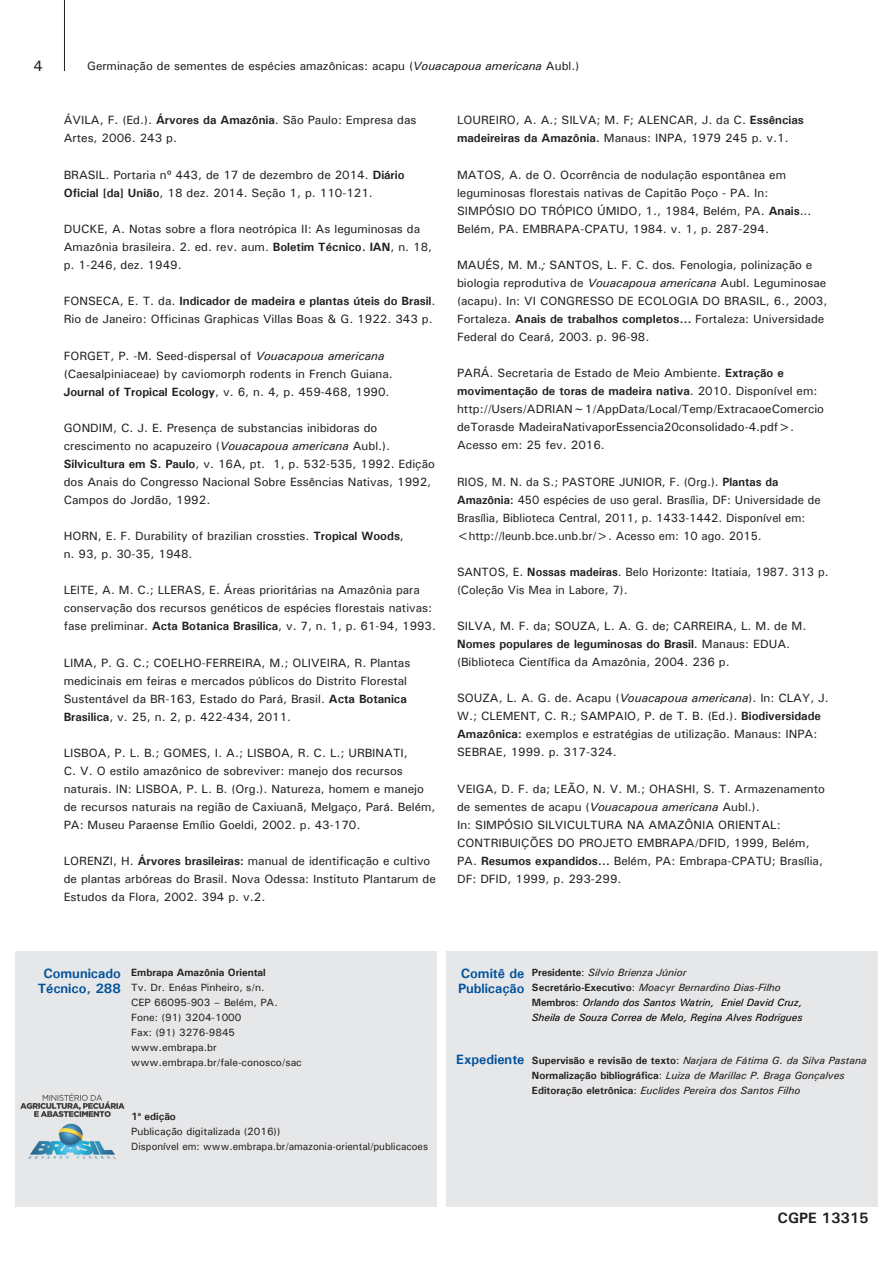
<style>
.page{position:relative;width:893px;height:1263px;background:#fff}
.page>*{position:absolute;margin:0;border:0;box-sizing:border-box;transform-origin:0 0}
.t1{font:700 15px "Univers";color:#231f20}
.t2{font:500 15px "Univers";color:#231f20}
.t3{font:700 13.5px/15px "Univers";color:#01519b;text-align:center}
.t4{font:500 12px/18px "Univers";color:#231f20}
.t5{font:500 10.5px/15px "Univers";color:#231f20}
.t6{font:italic 500 10.5px/14.9px "Univers";color:#000}
.t7{font:italic 500 10.5px/15px "Univers";color:#231f20}
.t8{font:700 10.5px "Univers";color:#231f20}
.s1{font-style:italic}
.s2{font-weight:700}
.s3{font-weight:700;font-style:normal;color:#231f20}
.s4{font-style:normal;color:#231f20}
.s5{color:#231f20}
.s6{font-weight:700;font-style:normal}
.s7{font-style:normal}
</style>
<div class="page">
<hr style="left:64px;top:0;width:1px;height:71px;background:#231f20">
<div style="left:446px;top:951px;width:431px;height:255px;background:#e6e7e9"></div>
<div style="left:16px;top:952px;width:421px;height:255px;background:#e6e7e9"></div>
<img style="left:21px;top:1093px;width:103px;height:65px">
<p class="t2" style="left:33px;top:56px;width:11px">4</p>
<p class="t4" style="left:87px;top:57px;width:494px">Germinação de sementes de espécies amazônicas: acapu (<span class="s1">Vouacapoua americana</span> Aubl.)</p>
<p class="t4" style="left:64px;top:111px;width:354px">ÁVILA, F. (Ed.). <span class="s2">Árvores da Amazônia</span>. São Paulo: Empresa das<br>Artes, 2006. 243 p.</p>
<p class="t4" style="left:64px;top:165px;width:342px">BRASIL. Portaria nº 443, de 17 de dezembro de 2014. <span class="s2">Diário<br>Oficial [da] União</span>, 18 dez. 2014. Seção 1, p. 110-121.</p>
<p class="t4" style="left:64px;top:220px;width:370px">DUCKE, A. Notas sobre a flora neotrópica II: As leguminosas da<br>Amazônia brasileira. 2. ed. rev. aum. <span class="s2">Boletim Técnico. IAN</span>, n. 18, p. 1-246, dez. 1949.</p>
<p class="t4" style="left:64px;top:292px;width:373px">FONSECA, E. T. da. <span class="s2">Indicador de madeira e plantas úteis do Brasil</span>.<br>Rio de Janeiro: Officinas Graphicas Villas Boas &amp; G. 1922. 343 p.</p>
<p class="t4" style="left:64px;top:346px;width:330px">FORGET, P. -M. Seed-dispersal of <span class="s1">Vouacapoua americana </span>(Caesalpiniaceae) by caviomorph rodents in French Guiana.<br><span class="s2">Journal of Tropical Ecology</span>, v. 6, n. 4, p. 459-468, 1990.</p>
<p class="t4" style="left:64px;top:418px;width:373px">GONDIM, C. J. E. Presença de substancias inibidoras do crescimento no acapuzeiro (<span class="s1">Vouacapoua americana</span> Aubl.).<br><span class="s2">Silvicultura em S. Paulo</span>, v. 16A, pt. 1, p. 532-535, 1992. Edição dos Anais do Congresso Nacional Sobre Essências Nativas, 1992, Campos do Jordão, 1992.</p>
<p class="t4" style="left:64px;top:527px;width:342px">HORN, E. F. Durability of brazilian crossties. <span class="s2">Tropical Woods</span>, n. 93, p. 30-35, 1948.</p>
<p class="t4" style="left:64px;top:581px;width:374px">LEITE, A. M. C.; LLERAS, E. Áreas prioritárias na Amazônia para conservação dos recursos genéticos de espécies florestais nativas: fase preliminar. <span class="s2">Acta Botanica Brasilica</span>, v. 7, n. 1, p. 61-94, 1993.</p>
<p class="t4" style="left:64px;top:653px;width:348px">LIMA, P. G. C.; COELHO-FERREIRA, M.; OLIVEIRA, R. Plantas medicinais em feiras e mercados públicos do Distrito Florestal Sustentável da BR-163, Estado do Pará, Brasil. <span class="s2">Acta Botanica Brasilica</span>, v. 25, n. 2, p. 422-434, 2011.</p>
<p class="t4" style="left:64px;top:744px;width:373px">LISBOA, P. L. B.; GOMES, I. A.; LISBOA, R. C. L.; URBINATI,<br>C. V. O estilo amazônico de sobreviver: manejo dos recursos naturais. IN: LISBOA, P. L. B. (Org.). Natureza, homem e manejo de recursos naturais na região de Caxiuanã, Melgaço, Pará. Belém, PA: Museu Paraense Emílio Goeldi, 2002. p. 43-170.</p>
<p class="t4" style="left:64px;top:852px;width:374px">LORENZI, H. <span class="s2">Árvores brasileiras:</span> manual de identificação e cultivo de plantas arbóreas do Brasil. Nova Odessa: Instituto Plantarum de<br>Estudos da Flora, 2002. 394 p. v.2.</p>
<p class="t4" style="left:457px;top:111px;width:348px">LOUREIRO, A. A.; SILVA; M. F; ALENCAR, J. da C. <span class="s2">Essências madeireiras da Amazônia.</span> Manaus: INPA, 1979 245 p. v.1.</p>
<p class="t4" style="left:457px;top:165px;width:356px">MATOS, A. de O. Ocorrência de nodulação espontânea em leguminosas florestais nativas de Capitão Poço - PA. In:<br>SIMPÓSIO DO TRÓPICO ÚMIDO, 1., 1984, Belém, PA. <span class="s2">Anais</span>...<br>Belém, PA. EMBRAPA-CPATU, 1984. v. 1, p. 287-294.</p>
<p class="t4" style="left:457px;top:256px;width:372px">MAUÉS, M. M.<span class="s1">;</span> SANTOS, L. F. C. dos<span class="s1">.</span> Fenologia, polinização e biologia reprodutiva de <span class="s1">Vouacapoua americana</span> Aubl. Leguminosae (acapu). In: VI CONGRESSO DE ECOLOGIA DO BRASIL, 6., 2003, Fortaleza. <span class="s2">Anais de trabalhos completos...</span> Fortaleza: Universidade Federal do Ceará, 2003. p. 96-98.</p>
<p class="t4" style="left:457px;top:364px;width:369px">PARÁ. Secretaria de Estado de Meio Ambiente. <span class="s2">Extração e movimentação de toras de madeira nativa</span>. 2010. Disponível em: http://Users/ADRIAN~1/AppData/Local/Temp/ExtracaoeComercio deTorasde MadeiraNativaporEssencia20consolidado-4.pdf&gt;.<br>Acesso em: 25 fev. 2016.</p>
<p class="t4" style="left:457px;top:472px;width:365px">RIOS, M. N. da S.; PASTORE JUNIOR, F. (Org.). <span class="s2">Plantas da Amazônia:</span> 450 espécies de uso geral. Brasília, DF: Universidade de Brasília, Biblioteca Central, 2011, p. 1433-1442. Disponível em: &lt;http://leunb.bce.unb.br/&gt;. Acesso em: 10 ago. 2015.</p>
<p class="t4" style="left:457px;top:562px;width:373px">SANTOS, E. <span class="s2">Nossas madeiras</span>. Belo Horizonte: Itatiaia, 1987. 313 p. (Coleção Vis Mea in Labore, 7).</p>
<p class="t4" style="left:457px;top:617px;width:351px">SILVA, M. F. da; SOUZA, L. A. G. de; CARREIRA, L. M. de M.<br><span class="s2">Nomes populares de leguminosas do Brasil</span>. Manaus: EDUA. (Biblioteca Científica da Amazônia, 2004. 236 p.</p>
<p class="t4" style="left:457px;top:689px;width:373px">SOUZA, L. A. G. de. Acapu (<span class="s1">Vouacapoua americana</span>). In: CLAY, J.<br>W.; CLEMENT, C. R.; SAMPAIO, P. de T. B. (Ed.). <span class="s2">Biodiversidade Amazônica:</span> exemplos e estratégias de utilização. Manaus: INPA:<br>SEBRAE, 1999. p. 317-324.</p>
<p class="t4" style="left:457px;top:779px;width:369px">VEIGA, D. F. da; LEÃO, N. V. M.; OHASHI, S. T. Armazenamento de sementes de acapu (<span class="s1">Vouacapoua americana</span> Aubl.).<br>In: SIMPÓSIO SILVICULTURA NA AMAZÔNIA ORIENTAL:<br>CONTRIBUIÇÕES DO PROJETO EMBRAPA/DFID, 1999, Belém, PA. <span class="s2">Resumos expandidos...</span> Belém, PA: Embrapa-CPATU; Brasília, DF: DFID, 1999, p. 293-299.</p>
<p class="t3" style="left:38px;top:966px;width:85px">Comunicado<br>Técnico, 288</p>
<p class="t8" style="left:131px;top:966px;width:136px">Embrapa Amazônia Oriental</p>
<p class="t5" style="left:131px;top:980px;width:172px">Tv. Dr. Enéas Pinheiro, s/n.<br>CEP 66095-903 – Belém, PA.<br>Fone: (91) 3204-1000<br>Fax: (91) 3276-9845 www.embrapa.br www.embrapa.br/fale-conosco/sac</p>
<p class="t5" style="left:131px;top:1108px;width:298px"><span class="s2">1</span><sup>a</sup> <span class="s2">edição<br></span>Publicação digitalizada (2016))<br>Disponível em: www.embrapa.br/amazonia-oriental/publicacoes</p>
<p class="t3" style="left:458px;top:966px;width:68px;text-align:left">Comitê de<br>Publicação</p>
<p class="t3" style="left:456px;top:1051px;width:70px">Expediente</p>
<p class="t6" style="left:532px;top:965px;width:272px"><span class="s3">Presidente</span><span class="s4">:</span> <span class="s5">Silvio Brienza Júnior<br></span><span class="s3">Secretário-Executivo</span><span class="s4">:</span> <span class="s5">Moacyr Bernardino Dias-Filho </span><span class="s3">Membros</span><span class="s4">:</span> Orlando dos Santos Watrin, Eniel David Cruz, Sheila de Souza Correa de Melo, Regina Alves Rodrigues</p>
<p class="t7" style="left:532px;top:1052px;width:336px"><span class="s6">Supervisão e revisão de texto</span><span class="s7">:</span> Narjara de Fátima G. da Silva Pastana<br><span class="s6">Normalização bibliográfica</span><span class="s7">:</span> Luiza de Marillac P. Braga Gonçalves<br><span class="s6">Editoração eletrônica</span><span class="s7">:</span> Euclides Pereira dos Santos Filho</p>
<p class="t1" style="left:778px;top:1208px;width:93px">CGPE 13315</p>
</div>
